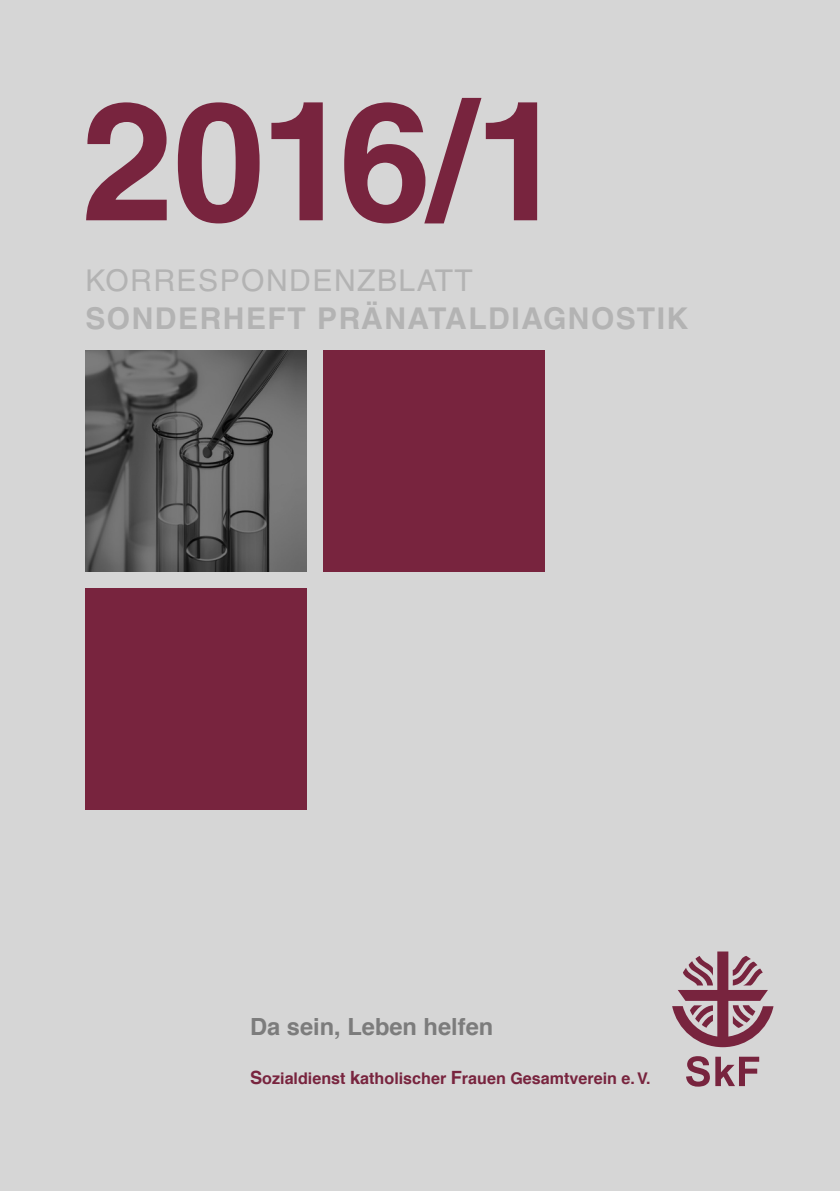
<style>
.page{position:relative;width:840px;height:1191px;background:#fff}
.page>*{position:absolute;margin:0;border:0;box-sizing:border-box;transform-origin:0 0}
.t1{font:700 166px "Helvetica LT Std";color:#78243e}
.t2{font:700 30px "Helvetica LT Std";letter-spacing:.05em;color:#b3b3b3}
.t3{font:30px "Helvetica LT Std";letter-spacing:.05em;color:#b3b3b3}
.t4{font:700 23.6px "Helvetica";color:#7c7c7c}
.t5{font:700 16.2px "Helvetica";color:#78243e}
.s1{font-size:18.2px}
</style>
<div class="page">
<div style="left:0;top:0;width:839px;height:1191px;background:#d6d6d6"></div>
<img style="left:85px;top:350px;width:221px;height:221px">
<div style="left:323px;top:350px;width:221px;height:221px;background:#78243e"></div>
<div style="left:85px;top:588px;width:221px;height:221px;background:#78243e"></div>
<svg style="left:672px;top:951px;width:101px;height:96px"></svg>
<svg style="left:686px;top:1056px;width:23px;height:30px"></svg>
<svg style="left:715px;top:1056px;width:43px;height:30px"></svg>
<h1 class="t1" style="left:82px;top:61px;width:486px">2016/1</h1>
<h2 class="t3" style="left:85px;top:263px;width:389px">KORRESPONDENZBLATT</h2>
<h2 class="t2" style="left:85px;top:300px;width:604px">SONDERHEFT PRÄNATALDIAGNOSTIK</h2>
<h3 class="t4" style="left:250px;top:1007px;width:244px">Da sein, Leben helfen</h3>
<p class="t5" style="left:250px;top:1065px;width:402px"><span class="s1">S</span>ozialdienst <span class="s1">k</span>atholischer <span class="s1">F</span>rauen Gesamtverein e.V.</p>
</div>
